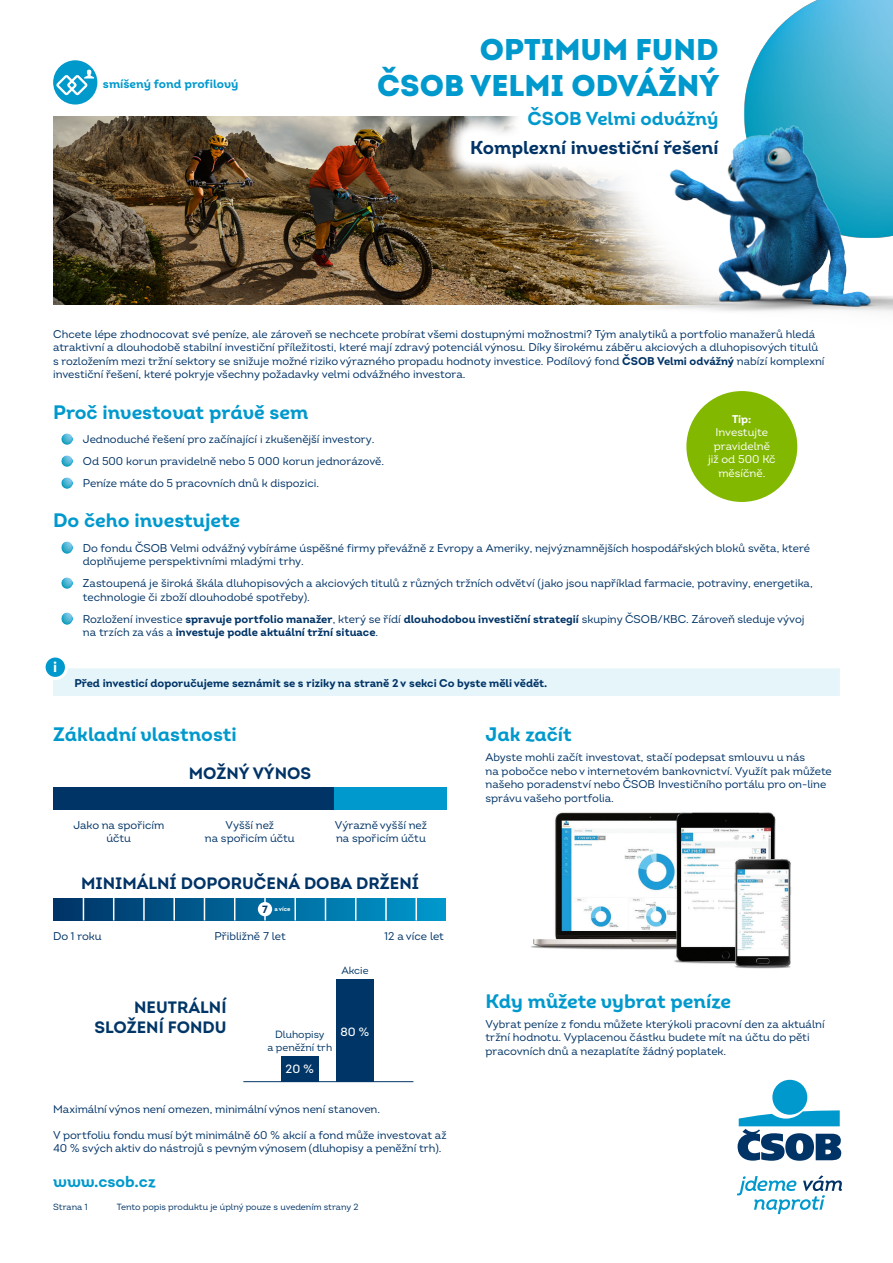
<style>
.page{position:relative;width:893px;height:1263px;background:#fff}
.page>*{position:absolute;margin:0;border:0;box-sizing:border-box;transform-origin:0 0}
.HL{font:30px/36px "Intro Black Alt";color:#0099cd;text-align:right}
.nadpis{font:19.5px "Intro Bold Alt";color:#0099cd}
.t1{font:18.75px "Intro Bold Alt";color:#0099cd}
.t2{font:18.6px "Intro Bold Alt";color:#036}
.t3{font:16.5px "Intro Bold Alt";color:#036}
.t4{font:700 16.5px/19.8px "Intro";color:#003667;text-align:right}
.normal_text{font:15.9px "Intro Bold Alt";color:#0099cd}
.normal_text-2{font:700 15px "Intro";color:#fff}
.t5{font:12px "Intro Bold Alt";color:#0099cd}
.t6{font:500 12px "Intro";color:#fff}
.normal_text_uvod{font:11.25px/13.5px "Intro";color:#036}
.normal_text-3{font:11.25px/13.5px "Intro";color:#036}
.normal_odrazky{font:11.25px/13.5px "Intro";color:#036}
.normal_odrazky-2{font:700 11.25px/13.5px "Intro";color:#036}
.normal_text-4{font:700 11.25px "Intro";color:#036}
.normal_text-5{font:11.25px/13.5px "Intro";color:#fff;text-align:center}
.t7{font:10.5px/12.8px "Intro";color:#003667;text-align:center}
.normal_text-6{font:9px "Intro";color:#036}
.t8{font:700 6px "Intro";color:#fff}
.s1{font-weight:700}
.s2{font-weight:400}
.s3{font-size:10.5px;color:#036}
</style>
<div class="page">
<svg style="left:737px;top:1175px;width:105px;height:39px"></svg>
<div style="left:772px;top:1080px;width:35px;height:35px;background:#0099cd;border-radius:50%"></div>
<svg style="left:738px;top:1110px;width:103px;height:51px"></svg>
<img style="left:53px;top:116px;width:484px;height:188px">
<svg style="left:440px;top:116px;width:137px;height:73px;background:#83745d"></svg>
<svg style="left:456px;top:116px;width:121px;height:63px"></svg>
<svg style="left:62px;top:433px;width:11px;height:12px"></svg>
<svg style="left:62px;top:455px;width:11px;height:12px"></svg>
<svg style="left:62px;top:477px;width:11px;height:12px"></svg>
<svg style="left:62px;top:542px;width:11px;height:11px"></svg>
<svg style="left:62px;top:577px;width:11px;height:12px"></svg>
<svg style="left:62px;top:613px;width:11px;height:11px"></svg>
<div style="left:53px;top:668px;width:787px;height:28px;background:#e5f5fa"></div>
<div style="left:53px;top:788px;width:393px;height:22px;background:#0099cd"></div>
<div style="left:53px;top:788px;width:281px;height:22px;background:#036"></div>
<div style="left:53px;top:898px;width:392px;height:22px;background:linear-gradient(to right,#023467,#0199cd)"></div>
<svg style="left:83px;top:898px;width:1px;height:22px"></svg>
<svg style="left:113px;top:898px;width:1px;height:22px"></svg>
<hr style="left:143px;top:898px;width:2px;height:22px;background:#fff">
<hr style="left:173px;top:898px;width:2px;height:22px;background:#fff">
<svg style="left:204px;top:898px;width:1px;height:22px"></svg>
<svg style="left:234px;top:898px;width:1px;height:22px"></svg>
<hr style="left:264px;top:898px;width:2px;height:22px;background:#fff">
<hr style="left:294px;top:898px;width:2px;height:22px;background:#fff">
<svg style="left:325px;top:898px;width:1px;height:22px"></svg>
<svg style="left:355px;top:898px;width:1px;height:22px"></svg>
<hr style="left:385px;top:898px;width:2px;height:22px;background:#fff">
<hr style="left:415px;top:898px;width:2px;height:22px;background:#fff">
<div style="left:258px;top:902px;width:14px;height:14px;background:#fff;border-radius:50%"></div>
<hr style="left:243px;top:1081px;width:170px;height:1px;background:#003667">
<div style="left:281px;top:1056px;width:37px;height:26px;background:#003667"></div>
<div style="left:336px;top:979px;width:38px;height:103px;background:#003667"></div>
<img style="left:531px;top:812px;width:260px;height:157px">
<div style="left:44px;top:656px;width:22px;height:22px;background:#0099cd;border-radius:50%"></div>
<div style="left:43px;top:654px;width:25px;height:26px;border:3px solid #fff;border-radius:50%"></div>
<div style="left:686px;top:391px;width:111px;height:111px;background:#82b800;border-radius:50%"></div>
<img style="left:755px;top:0;width:138px;height:61px">
<svg style="left:53px;top:60px;width:44px;height:45px"></svg>
<img style="left:577px;top:61px;width:316px;height:251px">
<p class="t5" style="left:103px;top:76px;width:137px">smíšený fond profilový</p>
<p class="HL" style="left:377px;top:32px;width:343px">OPTIMUM FUND<br>ČSOB VELMI ODVÁŽNÝ</p>
<p class="t1" style="left:528px;top:107px;width:193px">ČSOB Velmi odvážný</p>
<p class="t2" style="left:470px;top:136px;width:250px">Komplexní investiční řešení</p>
<p class="normal_text_uvod" style="left:53px;top:327px;width:773px">Chcete lépe zhodnocovat své peníze, ale zároveň se nechcete probírat všemi dostupnými možnostmi? Tým analytiků a portfolio manažerů hledá atraktivní a dlouhodobě stabilní investiční příležitosti, které mají zdravý potenciál výnosu. Díky širokému záběru akciových a dluhopisových titulů s rozložením mezi tržní sektory se snižuje možné riziko výrazného propadu hodnoty investice. Podílový fond <span class="s1">ČSOB Velmi odvážný</span> nabízí komplexní investiční řešení, které pokryje všechny požadavky velmi odvážného investora.</p>
<p class="nadpis" style="left:53px;top:400px;width:257px">Proč investovat právě sem</p>
<p class="normal_odrazky" style="left:83px;top:432px;width:293px">Jednoduché řešení pro začínající i zkušenější investory.</p>
<p class="normal_odrazky" style="left:83px;top:454px;width:303px">Od 500 korun pravidelně nebo 5 000 korun jednorázově.</p>
<p class="normal_odrazky" style="left:83px;top:476px;width:238px">Peníze máte do 5 pracovních dnů k dispozici.</p>
<p class="nadpis" style="left:53px;top:508px;width:188px">Do čeho investujete</p>
<p class="normal_odrazky" style="left:83px;top:541px;width:728px">Do fondu ČSOB Velmi odvážný vybíráme úspěšné firmy převážně z Evropy a Ameriky, nejvýznamnějších hospodářských bloků světa, které doplňujeme perspektivními mladými trhy.</p>
<p class="normal_odrazky" style="left:83px;top:576px;width:731px">Zastoupená je široká škála dluhopisových a akciových titulů z různých tržních odvětví (jako jsou například farmacie, potraviny, energetika, technologie či zboží dlouhodobé spotřeby).</p>
<p class="normal_odrazky-2" style="left:83px;top:612px;width:723px"><span class="s2">Rozložení investice</span> spravuje portfolio manažer<span class="s2">, který se řídí</span> dlouhodobou investiční strategií <span class="s2">skupiny ČSOB/KBC. Zároveň sleduje vývoj na trzích za vás a</span> investuje podle aktuální tržní situace<span class="s2">.</span></p>
<p class="normal_text-5" style="left:708px;top:412px;width:69px"><span class="s1">Tip:<br></span>Investujte pravidelně již od 500 Kč měsíčně.</p>
<p class="normal_text-2" style="left:53px;top:658px;width:6px">i</p>
<p class="normal_text-4" style="left:74px;top:676px;width:474px">Před investicí doporučujeme seznámit se s riziky na straně 2 v sekci Co byste měli vědět.</p>
<p class="nadpis" style="left:53px;top:722px;width:185px">Základní vlastnosti</p>
<p class="t3" style="left:189px;top:762px;width:124px">MOŽNÝ VÝNOS</p>
<p class="nadpis" style="left:485px;top:722px;width:88px">Jak začít</p>
<p class="normal_text-3" style="left:485px;top:750px;width:348px">Abyste mohli začít investovat, stačí podepsat smlouvu u nás<br>na pobočce nebo v internetovém bankovnictví. Využít pak můžete našeho poradenství nebo ČSOB Investičního portálu pro on-line správu vašeho portfolia.</p>
<p class="normal_text_uvod" style="left:73px;top:818px;width:93px;text-align:center">Jako na spořicím účtu</p>
<p class="normal_text_uvod" style="left:205px;top:818px;width:91px;text-align:center">Vyšší než<br>na spořicím účtu</p>
<p class="normal_text_uvod" style="left:335px;top:818px;width:93px">Výrazně vyšší než na spořicím účtu</p>
<p class="t3" style="left:81px;top:873px;width:339px">MINIMÁLNÍ DOPORUČENÁ DOBA DRŽENÍ</p>
<p class="t8" style="left:262px;top:905px;width:30px"><span class="s3">7</span> a více</p>
<p class="normal_text_uvod" style="left:53px;top:929px;width:50px">Do 1 roku</p>
<p class="normal_text_uvod" style="left:214px;top:929px;width:73px">Přibližně 7 let</p>
<p class="normal_text_uvod" style="left:385px;top:929px;width:61px">12 a více let</p>
<p class="t4" style="left:94px;top:997px;width:134px">NEUTRÁLNÍ<br>SLOŽENÍ FONDU</p>
<p class="t7" style="left:341px;top:964px;width:29px">Akcie</p>
<p class="t7" style="left:267px;top:1028px;width:66px">Dluhopisy<br>a peněžní trh</p>
<p class="t6" style="left:340px;top:1024px;width:30px">80 %</p>
<p class="t6" style="left:286px;top:1062px;width:30px">20 %</p>
<p class="normal_text-3" style="left:53px;top:1102px;width:328px">Maximální výnos není omezen, minimální výnos není stanoven.</p>
<p class="normal_text-3" style="left:53px;top:1128px;width:395px">V portfoliu fondu musí být minimálně 60 % akcií a fond může investovat až<br>40 % svých aktiv do nástrojů s pevným výnosem (dluhopisy a peněžní trh).</p>
<p class="normal_text" style="left:53px;top:1171px;width:104px">www.csob.cz</p>
<p class="normal_text-6" style="left:117px;top:1201px;width:243px">Tento popis produktu je úplný pouze s uvedením strany 2</p>
<p class="normal_text-6" style="left:53px;top:1201px;width:36px">Strana 1</p>
<p class="nadpis" style="left:485px;top:989px;width:247px">Kdy můžete vybrat peníze</p>
<p class="normal_text-3" style="left:485px;top:1017px;width:341px">Vybrat peníze z fondu můžete kterýkoli pracovní den za aktuální tržní hodnotu. Vyplacenou částku budete mít na účtu do pěti pracovních dnů a nezaplatíte žádný poplatek.</p>
</div>
